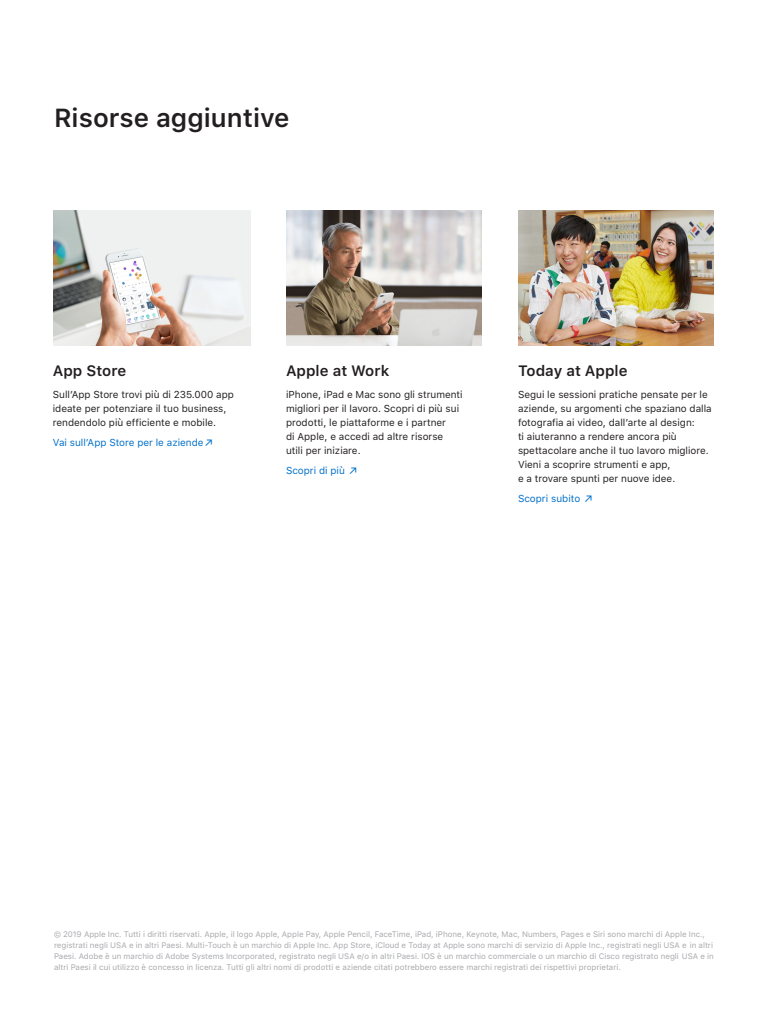
<style>
.page{position:relative;width:768px;height:1024px;background:#fff}
.page>*{position:absolute;margin:0;border:0;box-sizing:border-box;transform-origin:0 0}
.Page_Heading{font:600 26px "SF Pro Text";color:#231f20}
.Subheading{font:600 15px "SF Pro Text";color:#231f20}
.Body_Indent{font:10px/14px "SF Pro Text";color:#231f20}
.Body_Indent-2{font:10px "SF Pro Text";color:#0070c9}
.Copyright{font:8px/11px "SF Pro Text";color:#a8a9ad}
.s1{font-size:12px}
</style>
<div class="page">
<img style="left:54px;top:210px;width:196px;height:135px">
<img style="left:286px;top:210px;width:196px;height:135px">
<img style="left:518px;top:210px;width:196px;height:135px">
<p class="Page_Heading" style="left:54px;top:99px;width:237px">Risorse aggiuntive</p>
<p class="Subheading" style="left:53px;top:360px;width:75px">App Store</p>
<p class="Body_Indent" style="left:53px;top:387px;width:183px">Sull’App Store trovi più di 235.000 app ideate per potenziare il tuo business, rendendolo più efficiente e mobile.</p>
<p class="Body_Indent-2" style="left:53px;top:435px;width:163px">Vai sull’App Store per le aziende<span class="s1">↗</span></p>
<p class="Subheading" style="left:286px;top:360px;width:105px">Apple at Work</p>
<p class="Body_Indent" style="left:286px;top:387px;width:178px">iPhone, iPad e Mac sono gli strumenti migliori per il lavoro. Scopri di più sui prodotti, le piattaforme e i partner<br>di Apple, e accedi ad altre risorse<br>utili per iniziare.</p>
<p class="Body_Indent-2" style="left:286px;top:463px;width:74px">Scopri di più <span class="s1">↗</span></p>
<p class="Subheading" style="left:518px;top:360px;width:111px">Today at Apple</p>
<p class="Body_Indent" style="left:518px;top:387px;width:195px">Segui le sessioni pratiche pensate per le aziende, su argomenti che spaziano dalla fotografia ai video, dall’arte al design:<br>ti aiuteranno a rendere ancora più spettacolare anche il tuo lavoro migliore.<br>Vieni a scoprire strumenti e app,<br>e a trovare spunti per nuove idee.</p>
<p class="Body_Indent-2" style="left:518px;top:491px;width:77px">Scopri subito <span class="s1">↗</span></p>
<p class="Copyright" style="left:54px;top:929px;width:661px">© 2019 Apple Inc. Tutti i diritti riservati. Apple, il logo Apple, Apple Pay, Apple Pencil, FaceTime, iPad, iPhone, Keynote, Mac, Numbers, Pages e Siri sono marchi di Apple Inc., registrati negli USA e in altri Paesi. Multi-Touch è un marchio di Apple Inc. App Store, iCloud e Today at Apple sono marchi di servizio di Apple Inc., registrati negli USA e in altri Paesi. Adobe è un marchio di Adobe Systems Incorporated, registrato negli USA e/o in altri Paesi. IOS è un marchio commerciale o un marchio di Cisco registrato negli USA e in altri Paesi il cui utilizzo è concesso in licenza. Tutti gli altri nomi di prodotti e aziende citati potrebbero essere marchi registrati dei rispettivi proprietari.</p>
</div>
